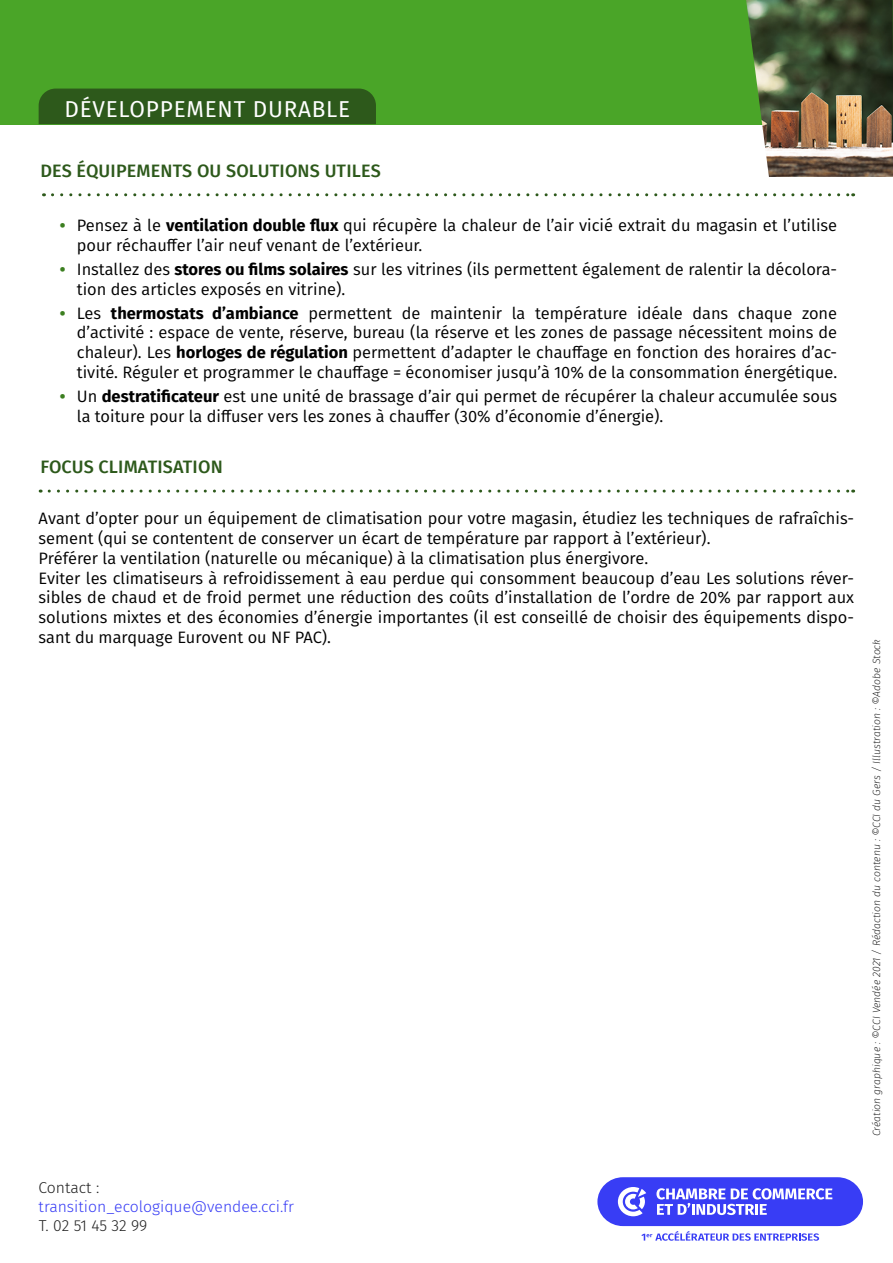
<style>
.page{position:relative;width:893px;height:1263px;background:#fff}
.page>*{position:absolute;margin:0;border:0;box-sizing:border-box;transform-origin:0 0}
.t1{font:22.5px "Fira Sans";letter-spacing:.035em;color:#fff}
.Sous-titre{font:500 18px "Fira Sans";letter-spacing:.01em;color:#2d591b}
.Txt_courant{font:16.5px/19.8px "Fira Sans";color:#000}
.t2{font:300 15.75px "Fira Sans";color:#373cf5}
.t3{font:300 15.75px "Fira Sans";letter-spacing:-.005em;color:#212121}
.Txt_courant-2{font:italic 200 10.5px "Fira Sans";color:#000}
.s1{font-weight:700;color:#3c7f20}
.s2{font-weight:700}
</style>
<div class="page">
<svg style="left:49px;top:490px;width:805px;height:3px"></svg>
<div style="left:0;top:0;width:893px;height:124px;background:#4aa528"></div>
<div style="left:39px;top:89px;width:337px;height:35px;background:#2d591b"></div>
<svg style="left:52px;top:193px;width:802px;height:3px"></svg>
<svg style="left:597px;top:1177px;width:266px;height:64px"></svg>
<img style="left:746px;top:0;width:147px;height:177px">
<p class="t1" style="left:64px;top:92px;width:287px">DÉVELOPPEMENT DURABLE</p>
<p class="Sous-titre" style="left:40px;top:156px;width:342px">DES ÉQUIPEMENTS OU SOLUTIONS UTILES</p>
<p class="Txt_courant" style="left:77px;top:215px;width:762px;text-indent:-17px"><span class="s1">•</span> Pensez à le <span class="s2">ventilation double flux</span> qui récupère la chaleur de l’air vicié extrait du magasin et l’utilise pour réchauffer l’air neuf venant de l’extérieur.</p>
<p class="Txt_courant" style="left:77px;top:259px;width:762px;text-indent:-17px"><span class="s1">•</span> Installez des <span class="s2">stores ou films solaires</span> sur les vitrines (ils permettent également de ralentir la décolora&shy;tion des articles exposés en vitrine).</p>
<p class="Txt_courant" style="left:77px;top:303px;width:762px;text-align:justify;text-indent:-17px"><span class="s1">•</span> Les <span class="s2">thermostats d’ambiance</span> permettent de maintenir la température idéale dans chaque zone d’activité : espace de vente, réserve, bureau (la réserve et les zones de passage nécessitent moins de chaleur). Les <span class="s2">horloges de régulation</span> permettent d’adapter le chauffage en fonction des horaires d’ac&shy;tivité. Réguler et programmer le chauffage = économiser jusqu’à 10% de la consommation énergétique.</p>
<p class="Txt_courant" style="left:77px;top:386px;width:762px;text-indent:-17px"><span class="s1">•</span> Un <span class="s2">destratificateur</span> est une unité de brassage d’air qui permet de récupérer la chaleur accumulée sous la toiture pour la diffuser vers les zones à chauffer (30% d’économie d’énergie).</p>
<p class="Sous-titre" style="left:40px;top:452px;width:184px">FOCUS CLIMATISATION</p>
<p class="Txt_courant" style="left:39px;top:508px;width:817px">Avant d’opter pour un équipement de climatisation pour votre magasin, étudiez les techniques de rafraîchis&shy;sement (qui se contentent de conserver un écart de température par rapport à l’extérieur).</p>
<p class="Txt_courant" style="left:39px;top:548px;width:611px">Préférer la ventilation (naturelle ou mécanique) à la climatisation plus énergivore.</p>
<p class="Txt_courant" style="left:39px;top:567px;width:817px;text-align:justify">Eviter les climatiseurs à refroidissement à eau perdue qui consomment beaucoup d’eau Les solutions réver&shy;sibles de chaud et de froid permet une réduction des coûts d’installation de l’ordre de 20% par rapport aux solutions mixtes et des économies d’énergie importantes (il est conseillé de choisir des équipements dispo&shy;sant du marquage Eurovent ou NF PAC).</p>
<p class="Txt_courant-2" style="left:869px;top:1136px;width:498px;rotate:-90deg">Création graphique : ©CCI Vendée 2021 / Rédaction du contenu : ©CCI du Gers / Illustration : ©Adobe Stock</p>
<p class="t3" style="left:39px;top:1177px;width:62px">Contact :</p>
<p class="t2" style="left:39px;top:1196px;width:257px">transition_ecologique@vendee.cci.fr</p>
<p class="t3" style="left:39px;top:1214px;width:110px">T. 02 51 45 32 99</p>
</div>
